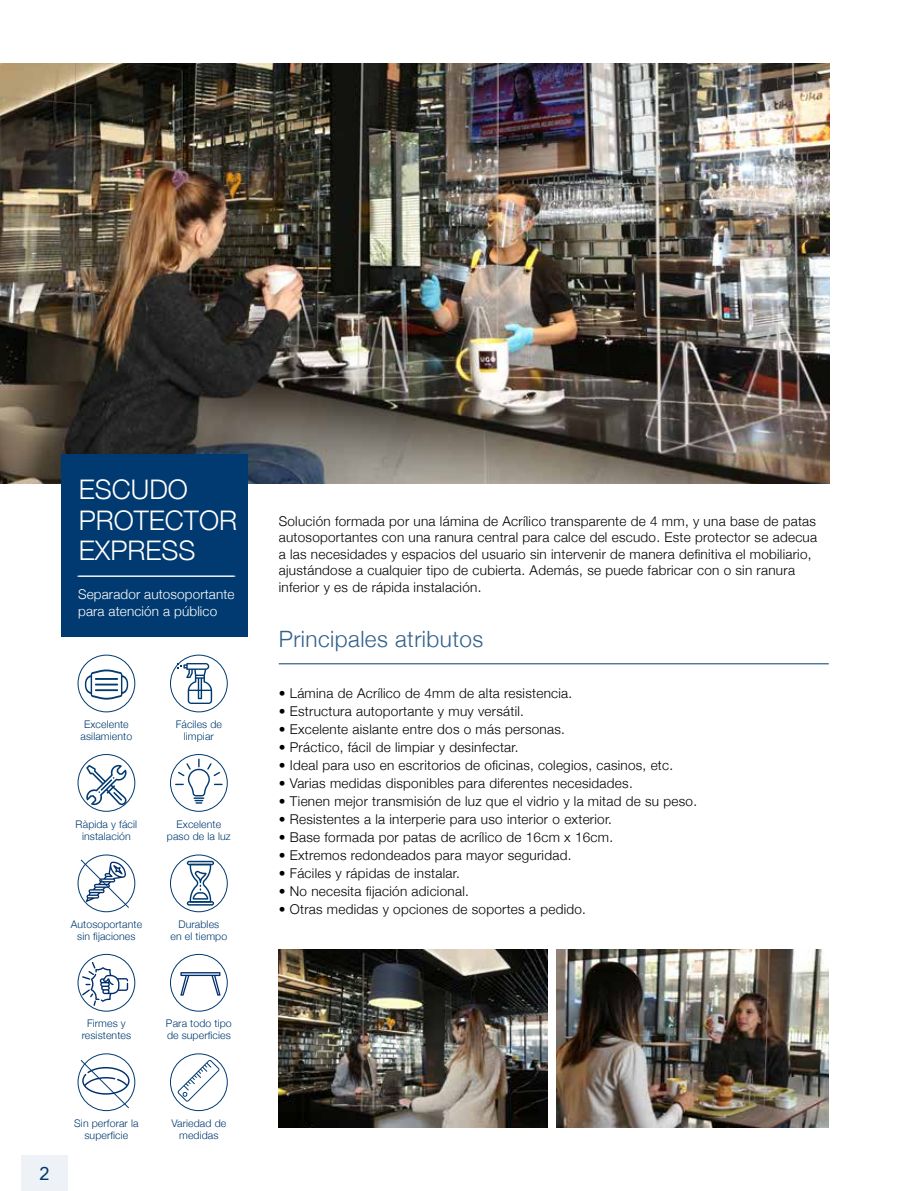
<style>
.page{position:relative;width:915px;height:1191px;background:#fff}
.page>*{position:absolute;margin:0;border:0;box-sizing:border-box;transform-origin:0 0}
.t1{font:300 27px/30.3px "Helvetica Neue";color:#fff}
.t2{font:300 22.5px "Helvetica Neue";letter-spacing:.02em;color:#33618c}
.t3{font:18px "Microsoft Sans Serif";color:#003a70}
.t4{font:300 13.5px/16.5px "Helvetica Neue";letter-spacing:.02em;color:#000}
.t5{font:300 13.5px/16.8px "Helvetica Neue";letter-spacing:.01em;color:#fff}
.t6{font:300 10.5px/12px "Helvetica Neue";letter-spacing:.01em;color:#003a70;text-align:center}
</style>
<div class="page">
<div style="left:21px;top:1155px;width:47px;height:36px;background:#eef1f5"></div>
<img style="left:0;top:64px;width:829px;height:419px">
<hr style="left:279px;top:663px;width:549px;height:1px;background:#003a70">
<div style="left:78px;top:754px;width:57px;height:57px;border:1px solid #003a70;border-radius:50%"></div>
<div style="left:170px;top:754px;width:57px;height:57px;border:1px solid #003a70;border-radius:50%"></div>
<div style="left:78px;top:854px;width:57px;height:58px;border:1px solid #003a70;border-radius:50%"></div>
<div style="left:170px;top:854px;width:57px;height:58px;border:1px solid #003a70;border-radius:50%"></div>
<div style="left:78px;top:954px;width:57px;height:57px;border:1px solid #003a70;border-radius:50%"></div>
<div style="left:170px;top:954px;width:57px;height:57px;border:1px solid #003a70;border-radius:50%"></div>
<div style="left:170px;top:1053px;width:57px;height:57px;border:1px solid #003a70;border-radius:50%"></div>
<svg style="left:86px;top:765px;width:41px;height:40px"></svg>
<div style="left:78px;top:1053px;width:57px;height:57px;border:1px solid #003a70;border-radius:50%"></div>
<div style="left:187px;top:860px;width:27px;height:5px;background:#003a70;border-radius:2px"></div>
<svg style="left:187px;top:901px;width:27px;height:4px"></svg>
<hr style="left:188px;top:902px;width:24px;height:2px;background:#003a70">
<svg style="left:188px;top:862px;width:24px;height:40px"></svg>
<svg style="left:177px;top:1059px;width:42px;height:42px"></svg>
<svg style="left:175px;top:758px;width:47px;height:45px"></svg>
<svg style="left:85px;top:669px;width:43px;height:30px"></svg>
<hr style="left:95px;top:683px;width:23px;height:2px;background:#003a70">
<hr style="left:95px;top:678px;width:23px;height:2px;background:#003a70">
<hr style="left:95px;top:689px;width:23px;height:2px;background:#003a70">
<svg style="left:178px;top:663px;width:34px;height:41px"></svg>
<svg style="left:82px;top:961px;width:46px;height:44px"></svg>
<div style="left:78px;top:655px;width:57px;height:57px;border:1px solid #003a70;border-radius:50%"></div>
<div style="left:170px;top:655px;width:57px;height:57px;border:1px solid #003a70;border-radius:50%"></div>
<svg style="left:180px;top:972px;width:40px;height:23px"></svg>
<svg style="left:80px;top:859px;width:50px;height:49px"></svg>
<svg style="left:80px;top:1059px;width:50px;height:50px"></svg>
<div style="left:62px;top:454px;width:186px;height:183px;background:#003a70"></div>
<hr style="left:77px;top:576px;width:156px;height:1px;background:#fff">
<hr style="left:79px;top:576px;width:156px;height:1px;background:#fff">
<img style="left:279px;top:949px;width:268px;height:178px">
<img style="left:556px;top:949px;width:272px;height:178px">
<h1 class="t1" style="left:79px;top:472px;width:160px">ESCUDO<br>PROTECTOR<br>EXPRESS</h1>
<p class="t5" style="left:78px;top:585px;width:158px">Separador autosoportante para atención a público</p>
<p class="t6" style="left:81px;top:717px;width:53px">Excelente asilamiento</p>
<p class="t6" style="left:176px;top:717px;width:48px">Fáciles de limpiar</p>
<p class="t6" style="left:76px;top:817px;width:63px">Ràpida y fácil instalación</p>
<p class="t6" style="left:167px;top:817px;width:65px">Excelente paso de la luz</p>
<p class="t6" style="left:71px;top:917px;width:73px">Autosoportante sin fijaciones</p>
<p class="t6" style="left:170px;top:917px;width:58px">Durables<br>en el tiempo</p>
<p class="t6" style="left:82px;top:1017px;width:51px">Firmes y resistentes</p>
<p class="t6" style="left:166px;top:1017px;width:67px;text-align:left">Para todo tipo de superficies</p>
<h3 class="t3" style="left:39px;top:1162px;width:12px">2</h3>
<p class="t6" style="left:74px;top:1116px;width:66px">Sin perforar la superficie</p>
<p class="t6" style="left:171px;top:1116px;width:56px">Variedad de medidas</p>
<p class="t4" style="left:279px;top:512px;width:539px">Solución formada por una lámina de Acrílico transparente de 4 mm, y una base de patas autosoportantes con una ranura central para calce del escudo. Este protector se adecua a las necesidades y espacios del usuario sin intervenir de manera definitiva el mobiliario, ajustándose a cualquier tipo de cubierta. Además, se puede fabricar con o sin ranura inferior y es de rápida instalación.</p>
<h2 class="t2" style="left:279px;top:620px;width:206px">Principales atributos</h2>
<p class="t4" style="left:279px;top:684px;width:295px">• Lámina de Acrílico de 4mm de alta resistencia.</p>
<p class="t4" style="left:279px;top:702px;width:247px">• Estructura autoportante y muy versátil.</p>
<p class="t4" style="left:279px;top:720px;width:287px">• Excelente aislante entre dos o más personas.</p>
<p class="t4" style="left:279px;top:738px;width:241px">• Práctico, fácil de limpiar y desinfectar.</p>
<p class="t4" style="left:279px;top:756px;width:396px">• Ideal para uso en escritorios de oficinas, colegios, casinos, etc.</p>
<p class="t4" style="left:279px;top:774px;width:355px">• Varias medidas disponibles para diferentes necesidades.</p>
<p class="t4" style="left:279px;top:792px;width:420px">• Tienen mejor transmisión de luz que el vidrio y la mitad de su peso.</p>
<p class="t4" style="left:279px;top:810px;width:335px">• Resistentes a la interperie para uso interior o exterior.</p>
<p class="t4" style="left:279px;top:828px;width:336px">• Base formada por patas de acrílico de 16cm x 16cm.</p>
<p class="t4" style="left:279px;top:846px;width:294px">• Extremos redondeados para mayor seguridad.</p>
<p class="t4" style="left:279px;top:864px;width:182px">• Fáciles y rápidas de instalar.</p>
<p class="t4" style="left:279px;top:882px;width:191px">• No necesita fijación adicional.</p>
<p class="t4" style="left:279px;top:900px;width:309px">• Otras medidas y opciones de soportes a pedido.</p>
</div>
